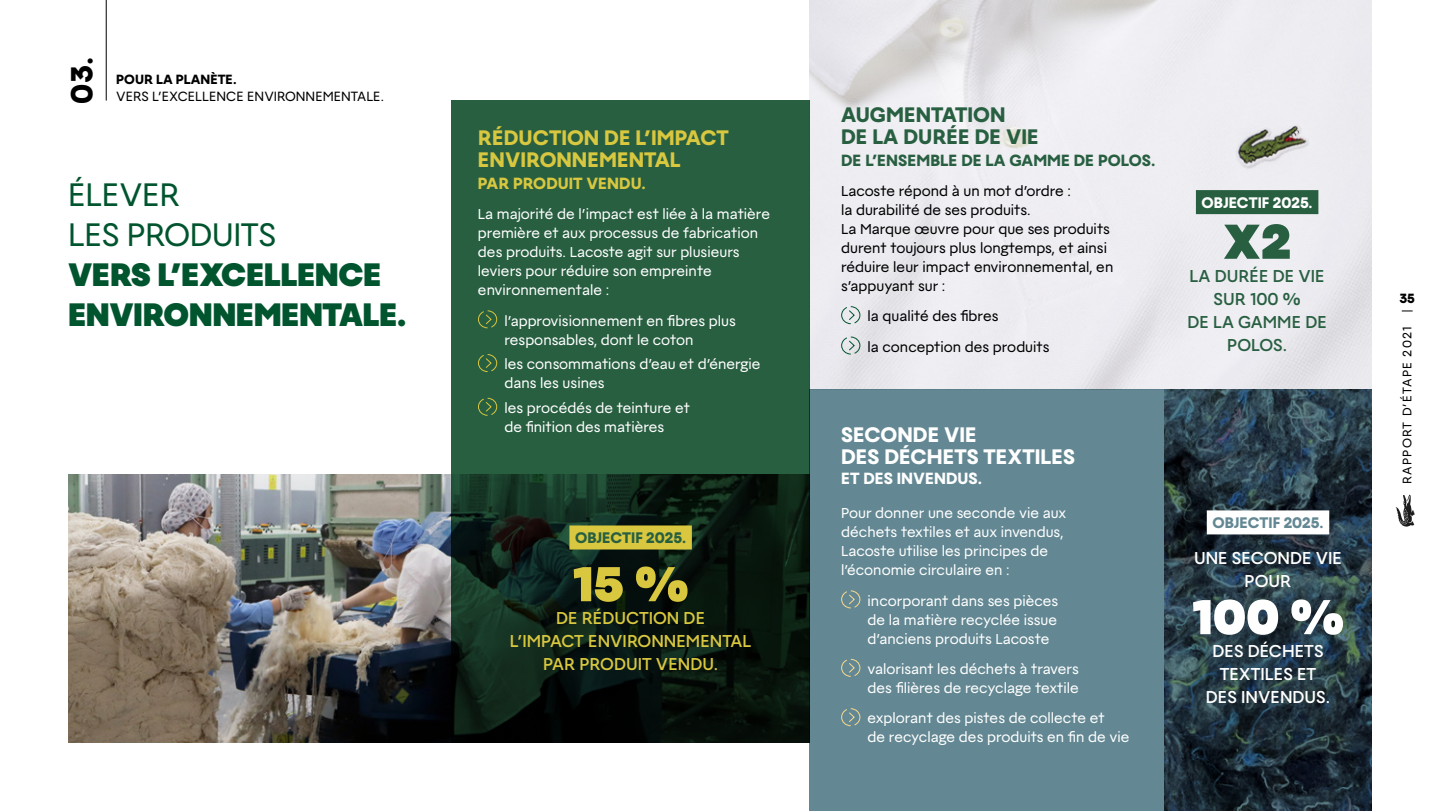
<style>
.page{position:relative;width:1440px;height:811px;background:#fff}
.page>*{position:absolute;margin:0;border:0;box-sizing:border-box;transform-origin:0 0}
.t1{font:900 51.2px "Lacoste";color:#fff}
.t2{font:900 51.2px "Lacoste";color:#d8c73f}
.t3{font:900 51.2px "Lacoste";color:#285f41}
.t4{font:900 34px/40px "Lacoste";letter-spacing:-.015em;color:#00542e}
.t5{font:34px/40px "Lacoste";letter-spacing:-.015em;color:#00542e}
.t6{font:800 32px "Lacoste";color:#000}
.t7{font:800 22px/22px "Lacoste";color:#d8c73f}
.t8{font:800 22px/22px "Lacoste";color:#fff}
.t9{font:800 22px/22px "Lacoste";color:#285f41}
.t10{font:500 18px/23px "Lacoste";color:#d8c73f;text-align:center}
.t11{font:500 18px/23px "Lacoste";color:#fff;text-align:center}
.t12{font:500 18px/23px "Lacoste";color:#285f41;text-align:center}
.t13{font:800 17px "Lacoste";color:#285f41}
.t14{font:800 17px "Lacoste";color:#d8c73f}
.t15{font:800 17px "Lacoste";color:#fff}
.t16{font:800 16px "Lacoste";color:#285f41}
.t17{font:800 16px "Lacoste";color:#fff}
.t18{font:800 16px "Lacoste";color:#638893}
.t19{font:15px/19px "Lacoste";color:#fff}
.t20{font:15px/19px "Lacoste";color:#000}
.t21{font:14px "Lacoste";color:#000}
.t22{font:800 14px "Lacoste";color:#000}
.t23{font:13px "Lacoste";letter-spacing:.09em;color:#000}
</style>
<div class="page">
<svg style="left:1396px;top:494px;width:19px;height:32px"></svg>
<img style="left:68px;top:474px;width:384px;height:268px">
<img style="left:810px;top:0;width:562px;height:389px">
<svg style="left:452px;top:100px;width:358px;height:642px;background:#1b432d"></svg>
<hr style="left:106px;top:0;width:1px;height:100px;background:#000">
<svg style="left:477px;top:310px;width:21px;height:19px"></svg>
<svg style="left:477px;top:353px;width:21px;height:19px"></svg>
<svg style="left:477px;top:397px;width:21px;height:19px"></svg>
<div style="left:569px;top:525px;width:123px;height:24px;background:#d8c73f"></div>
<svg style="left:841px;top:305px;width:20px;height:19px"></svg>
<svg style="left:841px;top:336px;width:20px;height:19px"></svg>
<div style="left:1196px;top:190px;width:122px;height:24px;background:#285f41"></div>
<div style="left:810px;top:389px;width:354px;height:421px;background:#638893"></div>
<svg style="left:1164px;top:389px;width:208px;height:421px;background:#253843"></svg>
<svg style="left:841px;top:590px;width:20px;height:18px"></svg>
<svg style="left:841px;top:658px;width:20px;height:19px"></svg>
<svg style="left:841px;top:708px;width:20px;height:18px"></svg>
<div style="left:1207px;top:510px;width:122px;height:24px;background:#fff"></div>
<h3 class="t6" style="left:62px;top:103px;width:48px;rotate:-90deg">03.</h3>
<p class="t22" style="left:116px;top:71px;width:122px">POUR LA PLANÈTE.</p>
<p class="t21" style="left:116px;top:87px;width:269px">VERS L’EXCELLENCE ENVIRONNEMENTALE.</p>
<h2 class="t5" style="left:68px;top:173px;width:210px">ÉLEVER<br>LES PRODUITS</h2>
<h2 class="t4" style="left:68px;top:253px;width:340px">VERS L’EXCELLENCE<br>ENVIRONNEMENTALE.</h2>
<h3 class="t7" style="left:478px;top:126px;width:252px">RÉDUCTION DE L’IMPACT<br>ENVIRONNEMENTAL</h3>
<p class="t14" style="left:478px;top:173px;width:169px">PAR PRODUIT VENDU.</p>
<p class="t19" style="left:478px;top:204px;width:294px">La majorité de l’impact est liée à la matière première et aux processus de fabrication des produits. Lacoste agit sur plusieurs leviers pour réduire son empreinte environnementale :</p>
<p class="t19" style="left:504px;top:310px;width:233px">l’approvisionnement en fibres plus responsables, dont le coton</p>
<p class="t19" style="left:504px;top:354px;width:258px">les consommations d’eau et d’énergie dans les usines</p>
<p class="t19" style="left:504px;top:398px;width:187px">les procédés de teinture et de finition des matières</p>
<p class="t16" style="left:575px;top:527px;width:113px">OBJECTIF 2025.</p>
<h1 class="t2" style="left:573px;top:552px;width:118px">15 %</h1>
<p class="t10" style="left:510px;top:628px;width:243px">L’IMPACT ENVIRONNEMENTAL<br>PAR PRODUIT VENDU.</p>
<p class="t10" style="left:556px;top:606px;width:151px">DE RÉDUCTION DE</p>
<h3 class="t9" style="left:841px;top:103px;width:199px">AUGMENTATION<br>DE LA DURÉE DE VIE</h3>
<p class="t13" style="left:841px;top:150px;width:316px">DE L’ENSEMBLE DE LA GAMME DE POLOS.</p>
<p class="t20" style="left:841px;top:181px;width:274px">Lacoste répond à un mot d’ordre :<br>la durabilité de ses produits.<br>La Marque œuvre pour que ses produits durent toujours plus longtemps, et ainsi réduire leur impact environnemental, en s’appuyant sur :</p>
<p class="t20" style="left:868px;top:300px;width:183px;line-height:30.4px">la qualité des fibres<br>la conception des produits</p>
<h3 class="t8" style="left:841px;top:422px;width:235px">SECONDE VIE<br>DES DÉCHETS TEXTILES</h3>
<p class="t15" style="left:841px;top:467px;width:142px">ET DES INVENDUS.</p>
<p class="t19" style="left:841px;top:503px;width:227px">Pour donner une seconde vie aux déchets textiles et aux invendus,<br>Lacoste utilise les principes de l’économie circulaire en :</p>
<p class="t19" style="left:868px;top:590px;width:192px;text-align:justify">incorporant dans ses pièces de la matière recyclée issue d’anciens produits Lacoste</p>
<p class="t19" style="left:868px;top:658px;width:213px">valorisant les déchets à travers des filières de recyclage textile</p>
<p class="t19" style="left:868px;top:708px;width:263px">explorant des pistes de collecte et<br>de recyclage des produits en fin de vie</p>
<p class="t17" style="left:1202px;top:192px;width:113px">OBJECTIF 2025.</p>
<h1 class="t3" style="left:1223px;top:210px;width:70px">X2</h1>
<p class="t12" style="left:1187px;top:263px;width:141px">LA DURÉE DE VIE<br>SUR 100 %<br>DE LA GAMME DE<br>POLOS.</p>
<p class="t18" style="left:1212px;top:512px;width:113px">OBJECTIF 2025.</p>
<p class="t11" style="left:1194px;top:545px;width:149px">UNE SECONDE VIE<br>POUR</p>
<h1 class="t1" style="left:1192px;top:585px;width:154px">100 %</h1>
<p class="t11" style="left:1206px;top:638px;width:126px">DES DÉCHETS<br>TEXTILES ET<br>DES INVENDUS.</p>
<p class="t22" style="left:1399px;top:290px;width:17px">35</p>
<p class="t23" style="left:1399px;top:483px;width:159px;rotate:-90deg">RAPPORT D’ÉTAPE 2021</p>
</div>
